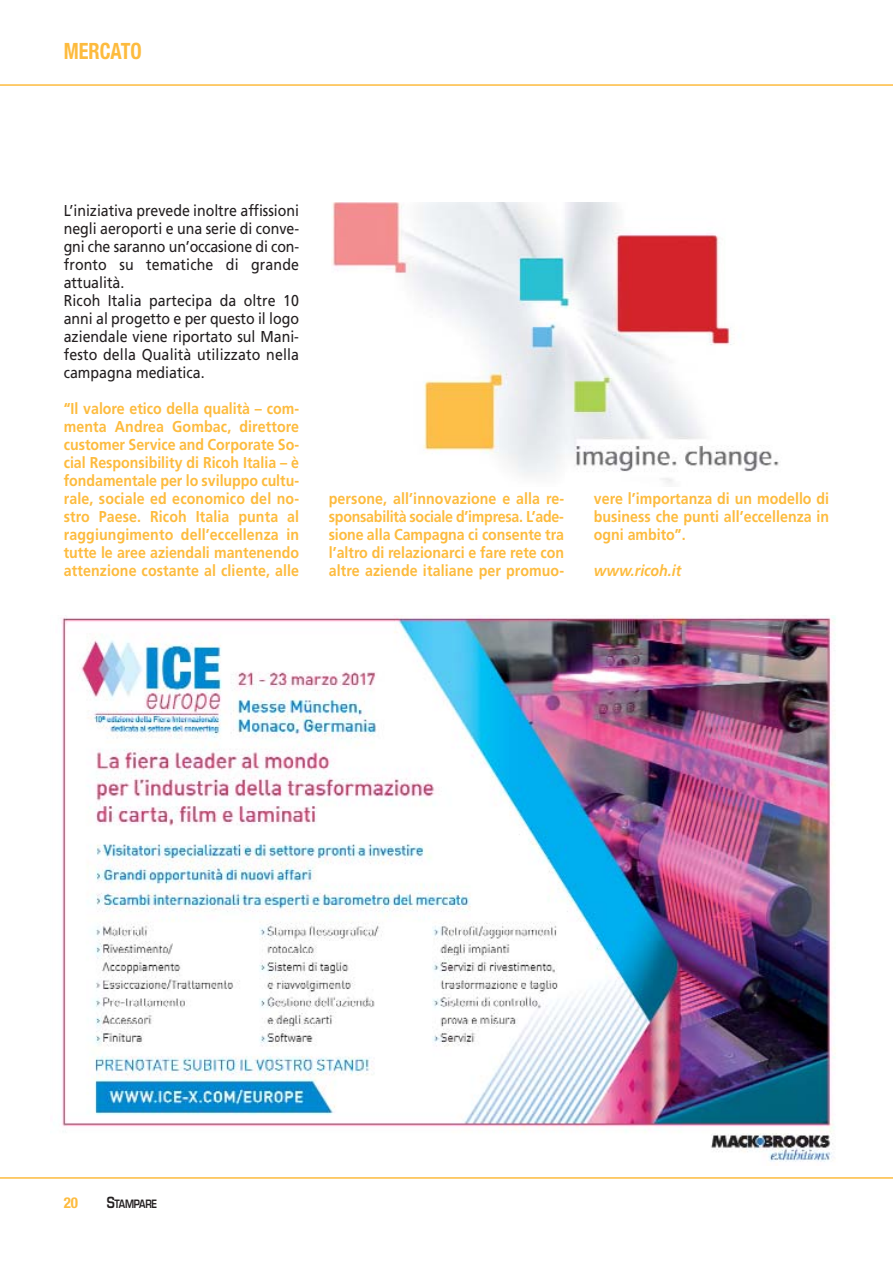
<style>
.page{position:relative;width:893px;height:1263px;background:#fff}
.page>*{position:absolute;margin:0;border:0;box-sizing:border-box;transform-origin:0 0}
.t1{font:700 condensed 22.5px "Helvetica Neue";color:#fdbb3e;scale:.9 1}
.t2{font:700 15.75px/18px "Frutiger";color:#fdbb3e;text-align:justify;scale:.9 1}
.t3{font:15.75px/18px "Frutiger";color:#231f20;scale:.9 1}
.t4{font:italic 700 15.75px "Frutiger";color:#fdbb3e;scale:.9 1}
.t5{font:700 condensed 15px "Helvetica Neue";color:#fdbb3e}
.t6{font:600 11.25px "Eurostile";letter-spacing:-.035em;color:#231f20;scale:.8 1}
.s1{font-size:15px}
</style>
<div class="page">
<hr style="left:0;top:1177px;width:893px;height:2px;background:#fdbb3e">
<hr style="left:0;top:84px;width:893px;height:2px;background:#fdbb3e">
<img style="left:332px;top:202px;width:447px;height:281px">
<img style="left:61px;top:616px;width:775px;height:546px">
<h1 class="t1" style="left:64px;top:38px;width:88px">MERCATO</h1>
<p class="t3" style="left:64px;top:203px;width:263px">L’iniziativa prevede inoltre affissioni negli aeroporti e una serie di conve&shy;gni che saranno un’occasione di con&shy;fronto su tematiche di grande attualità.<br>Ricoh Italia partecipa da oltre 10 anni al progetto e per questo il logo aziendale viene riportato sul Mani&shy;festo della Qualità utilizzato nella campagna mediatica.</p>
<p class="t2" style="left:64px;top:401px;width:263px">“Il valore etico della qualità – com&shy;menta Andrea Gombac, direttore customer Service and Corporate So&shy;cial Responsibility di Ricoh Italia – è fondamentale per lo sviluppo cultu&shy;rale, sociale ed economico del no&shy;stro Paese. Ricoh Italia punta al raggiungimento dell’eccellenza in tutte le aree aziendali mantenendo attenzione costante al cliente, alle</p>
<p class="t2" style="left:329px;top:491px;width:263px">persone, all’innovazione e alla re&shy;sponsabilità sociale d’impresa. L’ade&shy;sione alla Campagna ci consente tra l’altro di relazionarci e fare rete con altre aziende italiane per promuo-</p>
<p class="t2" style="left:594px;top:491px;width:263px">vere l’importanza di un modello di business che punti all’eccellenza in ogni ambito”.</p>
<p class="t4" style="left:594px;top:564px;width:99px">www.ricoh.it</p>
<p class="t5" style="left:64px;top:1194px;width:16px">20</p>
<p class="t6" style="left:107px;top:1199px;width:64px"><span class="s1">S</span>TAMPARE</p>
</div>
